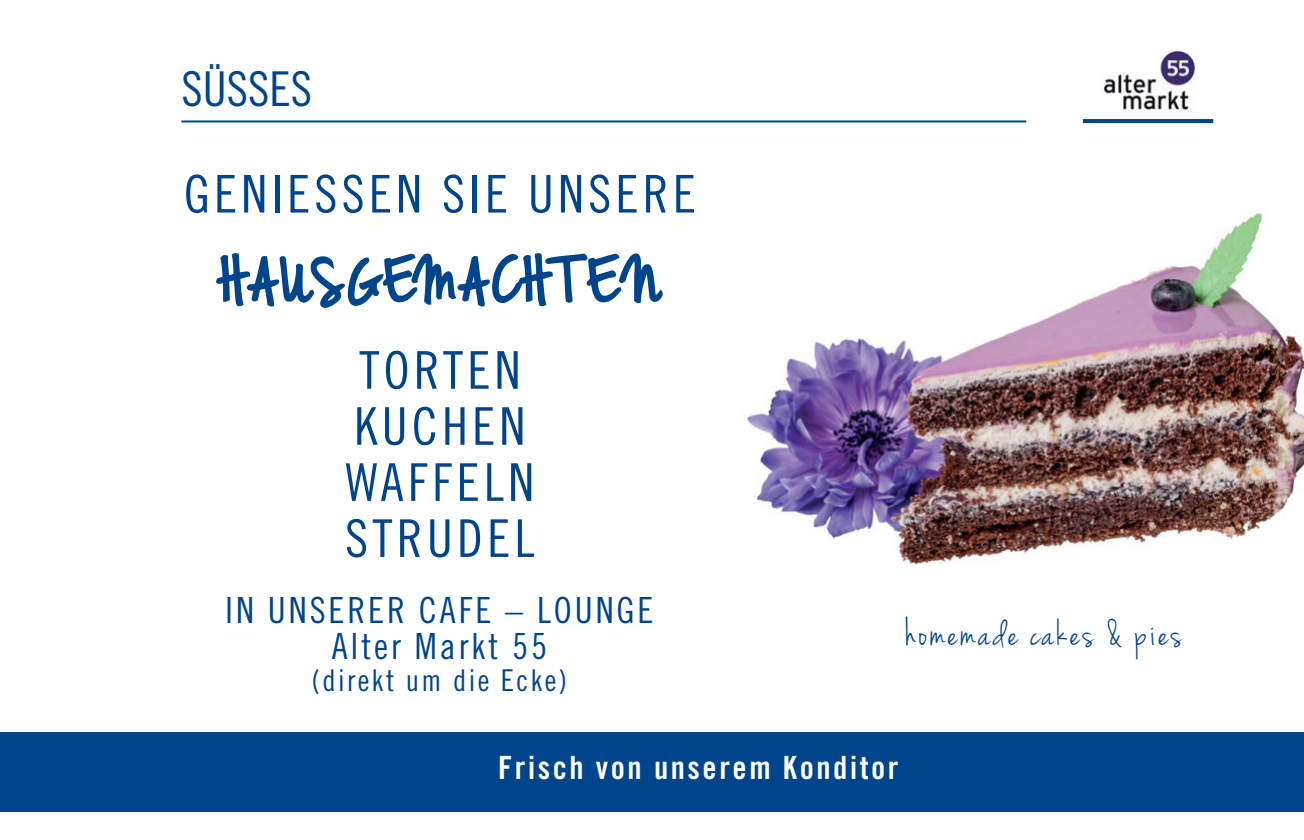
<style>
.page{position:relative;width:1304px;height:840px;background:#fff}
.page>*{position:absolute;margin:0;border:0;box-sizing:border-box;transform-origin:0 0}
.t1{font:52px/56px "Trade Gothic Cond Eighteen";letter-spacing:.08em;color:#00458b}
.t2{font:48px "Trade Gothic Cond Eighteen";color:#00458b}
.t3{font:39.6px "Jenna Sue";letter-spacing:.08em;color:#00458b}
.t4{font:36px/36px "Trade Gothic Cond Eighteen";letter-spacing:.08em;color:#00458b;text-align:center}
.t5{font:32px "Trade Gothic Bold Cond Twenty";letter-spacing:.08em;color:#fff}
.t6{font:30px "Trade Gothic Cond Eighteen";letter-spacing:.08em;color:#00458b}
</style>
<div class="page">
<div style="left:0;top:731px;width:1304px;height:80px;background:#00458b"></div>
<hr style="left:181px;top:120px;width:845px;height:2px;background:#00458b">
<svg style="left:1083px;top:119px;width:130px;height:4px"></svg>
<img style="left:747px;top:213px;width:557px;height:352px">
<svg style="left:216px;top:253px;width:447px;height:55px"></svg>
<img style="left:1103px;top:50px;width:93px;height:61px">
<p class="t2" style="left:181px;top:60px;width:132px">SÜSSES</p>
<p class="t1" style="left:184px;top:165px;width:514px">GENIESSEN SIE UNSERE</p>
<p class="t1" style="left:345px;top:341px;width:191px">TORTEN<br>KUCHEN<br>WAFFELN<br>STRUDEL</p>
<p class="t4" style="left:225px;top:591px;width:430px">IN UNSERER CAFE – LOUNGE<br>Alter Markt 55</p>
<p class="t6" style="left:312px;top:661px;width:257px">(direkt um die Ecke)</p>
<p class="t3" style="left:906px;top:610px;width:278px">homemade cakes &amp; pies</p>
<p class="t5" style="left:498px;top:748px;width:402px">Frisch von unserem Konditor</p>
</div>
